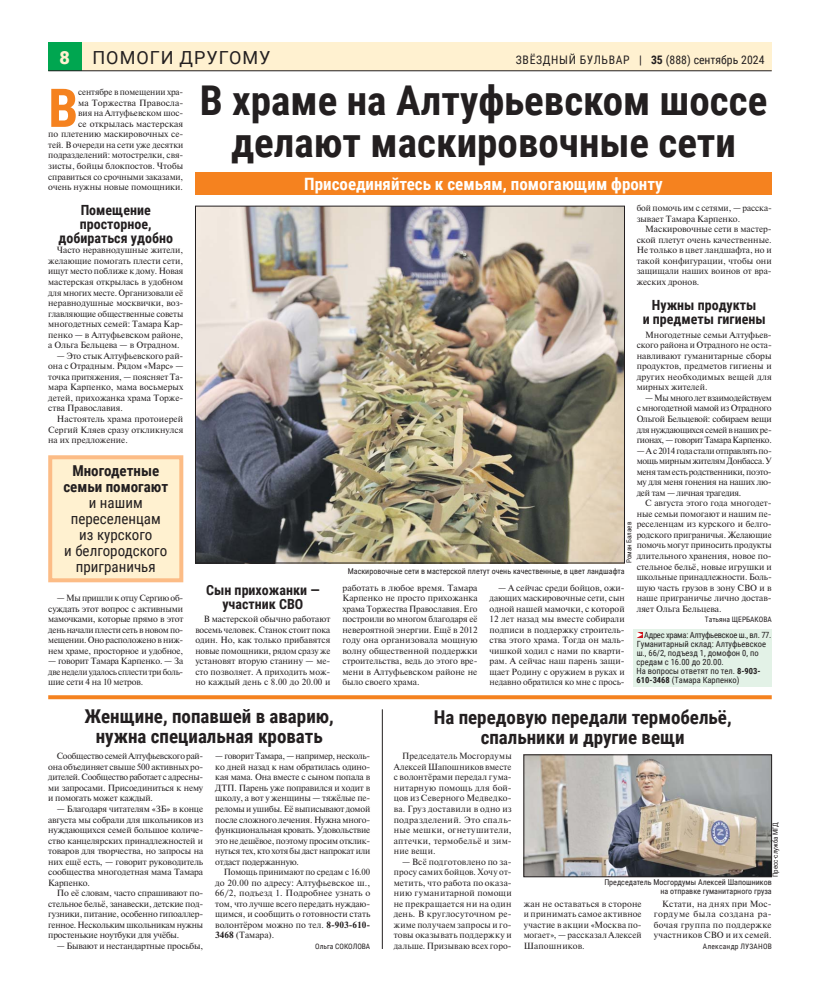
<style>
.page{position:relative;width:820px;height:993px;background:#fff}
.page>*{position:absolute;margin:0;border:0;box-sizing:border-box;transform-origin:0 0}
.t1{font:700 53.4px "Roboto Condensed";color:#f5821f}
.t2{font:700 41px/42px "Roboto Condensed";color:#231f20;text-align:center}
.t3{font:700 19px/20px "Roboto Condensed";color:#231f20;text-align:center}
.t4{font:18px "Roboto";letter-spacing:.055em;color:#231f20}
.t5{font:700 17px "Roboto Condensed";color:#fff}
.t6{font:15px/16px "Roboto Condensed";color:#231f20;text-align:center}
.t7{font:700 15px/16px "Roboto Condensed";color:#231f20;text-align:center}
.t8{font:700 14px/14px "Roboto Condensed";color:#231f20;text-align:center}
.t9{font:11.7px "Roboto Condensed";letter-spacing:.03em;color:#231f20}
.t10{font:9px/10.5px "Newton C";color:#231f20;text-align:justify}
.t11{font:9px "Newton C";letter-spacing:-.02em;color:#231f20}
.t12{font:8.5px/9px "Roboto Condensed";color:#231f20}
.t13{font:8px/9px "Roboto Condensed";color:#231f20;text-align:right}
.t14{font:7.5px "Roboto Condensed";color:#231f20}
.t15{font:7.5px "Roboto Condensed";letter-spacing:.03em;color:#231f20}
.t16{font:7px "Roboto Condensed";color:#231f20}
.s1{font-weight:900;color:#fff1d0}
.s2{font-weight:700}
</style>
<div class="page">
<div style="left:48px;top:43px;width:723px;height:28px;background:#fff1d0"></div>
<div style="left:48px;top:43px;width:33px;height:28px;background:#00a650"></div>
<hr style="left:48px;top:71px;width:723px;height:1px;background:#231f20">
<div style="left:632px;top:628px;width:139px;height:58px;background:#e3f2e7"></div>
<svg style="left:48px;top:695px;width:723px;height:4px;background:#f5892c"></svg>
<svg style="left:636px;top:632px;width:6px;height:5px"></svg>
<div style="left:50px;top:457px;width:131px;height:123px;background:#fff1d0"></div>
<div style="left:48px;top:455px;width:135px;height:127px;border:4px solid #fcbc86"></div>
<div style="left:195px;top:172px;width:576px;height:22px;background:#f5821f"></div>
<img style="left:197px;top:208px;width:425px;height:353px">
<div style="left:195px;top:206px;width:429px;height:357px;border:1px solid #231f20"></div>
<img style="left:525px;top:756px;width:244px;height:118px">
<div style="left:523px;top:754px;width:248px;height:122px;border:1px solid #231f20"></div>
<hr style="left:382px;top:709px;width:1px;height:239px;background:#231f20">
<h3 class="t4" style="left:60px;top:47px;width:212px"><span class="s1">8</span> ПОМОГИ ДРУГОМУ</h3>
<p class="t9" style="left:515px;top:53px;width:250px">ЗВЁЗДНЫЙ БУЛЬВАР | <span class="s2">35</span> (888) сентябрь 2024</p>
<h1 class="t1" style="left:48px;top:77px;width:31px">В</h1>
<h2 class="t2" style="left:200px;top:80px;width:569px">В храме на Алтуфьевском шоссе делают маскировочные сети</h2>
<p class="t10" style="left:48px;top:88px;width:136px;text-align:right">сентябре в помещении хра-<br>ма Торжества Правосла-<br>вия на Алтуфьевском шос-<br>се открылась мастерская<br>по плетению маскировочных се&shy;тей. В очереди на сети уже десятки подразделений: мотострелки, свя&shy;зисты, бойцы блокпостов. Чтобы справиться со срочными заказами, очень нужны новые помощники.</p>
<h3 class="t8" style="left:59px;top:203px;width:116px">Помещение просторное, добираться удобно</h3>
<p class="t10" style="left:48px;top:246px;width:136px;text-indent:9px">Часто неравнодушные жители, желающие помогать плести сети, ищут место поближе к дому. Новая мастерская открылась в удобном для многих месте. Организовали её неравнодушные москвички, воз&shy;главляющие общественные советы многодетных семей: Тамара Кар&shy;пенко — в Алтуфьевском районе, а Ольга Бельцева — в Отрадном.</p>
<p class="t10" style="left:48px;top:351px;width:137px;text-indent:9px">— Это стык Алтуфьевского рай&shy;она с Отрадным. Рядом «Марс» — точка притяжения, — поясняет Та&shy;мара Карпенко, мама восьмерых детей, прихожанка храма Торже&shy;ства Православия.</p>
<p class="t10" style="left:48px;top:414px;width:136px;text-indent:9px">Настоятель храма протоиерей Сергий Кляев сразу откликнулся на их предложение.</p>
<h3 class="t5" style="left:304px;top:174px;width:360px">Присоединяйтесь к семьям, помогающим фронту</h3>
<p class="t10" style="left:636px;top:204px;width:136px">бой помочь им с сетями, — расска&shy;зывает Тамара Карпенко.</p>
<p class="t10" style="left:636px;top:225px;width:136px;text-indent:9px">Маскировочные сети в мастер&shy;ской плетут очень качественные.<br>Не только в цвет ландшафта, но и такой конфигурации, чтобы они защищали наших воинов от вра&shy;жеских дронов.</p>
<h3 class="t8" style="left:642px;top:297px;width:124px">Нужны продукты<br>и предметы гигиены</h3>
<p class="t10" style="left:636px;top:330px;width:136px;text-indent:9px">Многодетные семьи Алтуфьев&shy;ского района и Отрадного не оста&shy;навливают гуманитарные сборы продуктов, предметов гигиены и других необходимых вещей для мирных жителей.</p>
<p class="t10" style="left:636px;top:393px;width:136px;text-indent:9px">— Мы много лет взаимодействуем с многодетной мамой из Отрадного Ольгой Бельцевой: собираем вещи для нуждающихся семей в наших ре&shy;гионах, — говорит Тамара Карпенко.</p>
<p class="t10" style="left:636px;top:446px;width:136px">— А с 2014 года стали отправлять по&shy;мощь мирным жителям Донбасса. У меня там есть родственники, поэто&shy;му для меня гонения на наших лю&shy;дей там — личная трагедия.</p>
<p class="t10" style="left:636px;top:498px;width:136px;text-indent:9px">С августа этого года многодет&shy;ные семьи помогают и нашим пе&shy;реселенцам из курского и белго&shy;родского приграничья. Желающие помочь могут приносить продукты длительного хранения, новое по&shy;стельное бельё, новые игрушки и школьные принадлежности. Боль&shy;шую часть грузов в зону СВО и в наше приграничье лично достав&shy;ляет Ольга Бельцева.</p>
<p class="t14" style="left:704px;top:615px;width:68px">Татьяна ЩЕРБАКОВА</p>
<p class="t12" style="left:636px;top:630px;width:136px;text-indent:7px">Адрес храма: Алтуфьевское ш., вл. 77.<br>Гуманитарный склад: Алтуфьевское ш., 66/2, подъезд 1, домофон 0, по средам с 16.00 до 20.00.<br>На вопросы ответят по тел. <span class="s2">8-903-<br>610-3468</span> (Тамара Карпенко)</p>
<h3 class="t7" style="left:63px;top:463px;width:106px">Многодетные семьи помогают</h3>
<h3 class="t6" style="left:64px;top:495px;width:104px">и нашим переселенцам из курского<br>и белгородского приграничья</h3>
<p class="t16" style="left:624px;top:563px;width:43px;rotate:-90deg">Роман Балаев</p>
<p class="t13" style="left:348px;top:566px;width:278px">Маскировочные сети в мастерской плетут очень качественные, в цвет ландшафта</p>
<p class="t10" style="left:342px;top:583px;width:136px">работать в любое время. Тамара Карпенко не просто прихожанка храма Торжества Православия. Его построили во многом благодаря её невероятной энергии. Ещё в 2012 году она организовала мощную волну общественной поддержки строительства, ведь до этого вре&shy;мени в Алтуфьевском районе не было своего храма.</p>
<p class="t10" style="left:489px;top:583px;width:136px;text-indent:9px">— А сейчас среди бойцов, ожи&shy;дающих маскировочные сети, сын одной нашей мамочки, с которой 12 лет назад мы вместе собирали подписи в поддержку строитель&shy;ства этого храма. Тогда он маль&shy;чишкой ходил с нами по кварти&shy;рам. А сейчас наш парень защи&shy;щает Родину с оружием в руках и недавно обратился ко мне с прось-</p>
<h3 class="t8" style="left:206px;top:582px;width:115px">Сын прихожанки — участник СВО</h3>
<p class="t10" style="left:195px;top:614px;width:136px;text-indent:9px">В мастерской обычно работают восемь человек. Станок стоит пока один. Но, как только прибавятся новые помощники, рядом сразу же установят вторую станину — ме&shy;сто позволяет. А приходить мож&shy;но каждый день с 8.00 до 20.00 и</p>
<p class="t10" style="left:48px;top:593px;width:136px;text-indent:9px">— Мы пришли к отцу Сергию об&shy;суждать этот вопрос с активными мамочками, которые прямо в этот день начали плести сеть в новом по&shy;мещении. Оно расположено в ниж&shy;нем храме, просторное и удобное,</p>
<p class="t10" style="left:48px;top:656px;width:136px">— говорит Тамара Карпенко. — За две недели удалось сплести три боль&shy;шие сети 4 на 10 метров.</p>
<h3 class="t3" style="left:85px;top:706px;width:250px">Женщине, попавшей в аварию, нужна специальная кровать</h3>
<p class="t10" style="left:48px;top:751px;width:156px;text-indent:9px">Сообщество семей Алтуфьевского рай&shy;она объединяет свыше 500 активных ро&shy;дителей. Сообщество работает с адресны&shy;ми запросами. Присоединиться к нему и помогать может каждый.</p>
<p class="t10" style="left:48px;top:804px;width:156px;text-indent:9px">— Благодаря читателям «ЗБ» в конце августа мы собрали для школьников из нуждающихся семей большое количе&shy;ство канцелярских принадлежностей и товаров для творчества, но запросы на них ещё есть, — говорит руководитель сообщества многодетная мама Тамара Карпенко.</p>
<p class="t10" style="left:48px;top:888px;width:156px;text-indent:9px">По её словам, часто спрашивают по&shy;стельное бельё, занавески, детские под&shy;гузники, питание, особенно гипоаллер&shy;генное. Нескольким школьникам нужны простенькие ноутбуки для учёбы.</p>
<p class="t11" style="left:57px;top:942px;width:148px">— Бывают и нестандартные просьбы,</p>
<p class="t10" style="left:215px;top:751px;width:156px">— говорит Тамара, — например, несколь&shy;ко дней назад к нам обратилась одино&shy;кая мама. Она вместе с сыном попала в ДТП. Парень уже поправился и ходит в школу, а вот у женщины — тяжёлые пе&shy;реломы и ушибы. Её выписывают домой после сложного лечения. Нужна много&shy;функциональная кровать. Удовольствие это не дешёвое, поэтому просим отклик&shy;нуться тех, кто хотя бы даст напрокат или отдаст подержанную.</p>
<p class="t10" style="left:215px;top:867px;width:156px;text-indent:9px">Помощь принимают по средам с 16.00 до 20.00 по адресу: Алтуфьевское ш., 66/2, подъезд 1. Подробнее узнать о том, что лучше всего передать нуждаю&shy;щимся, и сообщить о готовности стать волонтёром можно по тел. <span class="s2">8-903-610- 3468</span> (Тамара).</p>
<p class="t14" style="left:315px;top:941px;width:57px">Ольга СОКОЛОВА</p>
<h3 class="t3" style="left:433px;top:706px;width:299px">На передовую передали термобельё, спальники и другие вещи</h3>
<p class="t10" style="left:393px;top:751px;width:119px;text-indent:9px">Председатель Мосгордумы Алексей Шапошников вместе с волонтёрами передал гума&shy;нитарную помощь для бой&shy;цов из Северного Медведко&shy;ва. Груз доставили в одно из подразделений. Это спаль&shy;ные мешки, огнетушители, аптечки, термобельё и зим&shy;ние вещи.</p>
<p class="t10" style="left:393px;top:856px;width:119px;text-indent:9px">— Всё подготовлено по за&shy;просу самих бойцов. Хочу от&shy;метить, что работа по оказа&shy;нию гуманитарной помощи не прекращается ни на один день. В круглосуточном ре&shy;жиме получаем запросы и го&shy;товы оказывать поддержку и дальше. Призываю всех горо-</p>
<p class="t16" style="left:771px;top:876px;width:56px;rotate:-90deg">Пресс-служба МГД</p>
<p class="t13" style="left:604px;top:877px;width:169px">Председатель Мосгордумы Алексей Шапошников на отправке гуманитарного груза</p>
<p class="t10" style="left:523px;top:899px;width:119px">жан не оставаться в стороне и принимать самое активное участие в акции «Москва по&shy;могает», — рассказал Алексей Шапошников.</p>
<p class="t10" style="left:653px;top:899px;width:119px;text-indent:9px">Кстати, на днях при Мос&shy;гордуме была создана ра&shy;бочая группа по поддержке участников СВО и их семей.</p>
<p class="t15" style="left:702px;top:941px;width:71px">Александр ЛУЗАНОВ</p>
</div>
